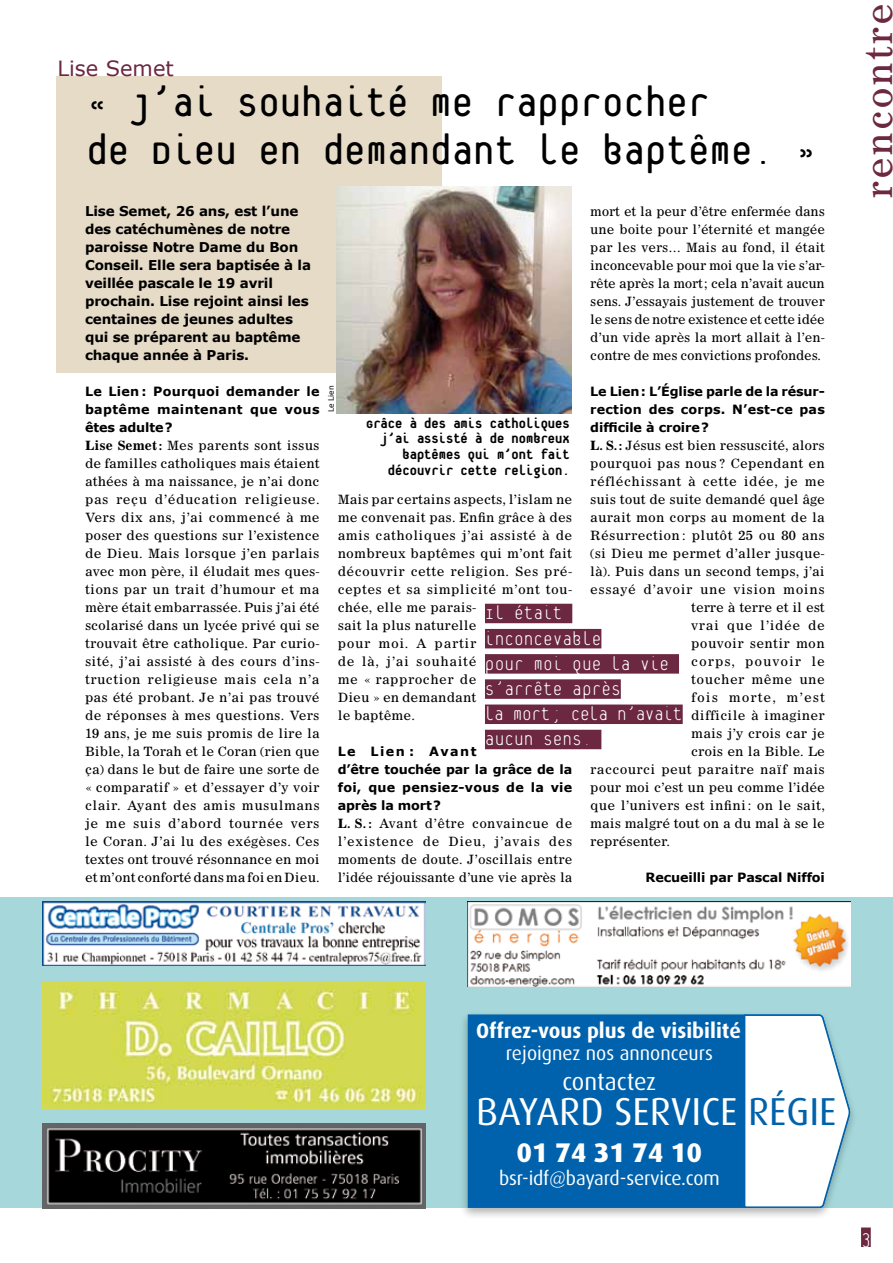
<style>
.page{position:relative;width:893px;height:1263px;background:#fff}
.page>*{position:absolute;margin:0;border:0;box-sizing:border-box;transform-origin:0 0}
.t1{font:46.5px/48px "Platelet";color:#000}
.t2{font:39px "Dax";color:#fff}
.t3{font:36px "Corona";letter-spacing:.04em;color:#6c2841}
.t4{font:800 27px "Dax";color:#fff}
.t5{font:24px "Dax";color:#fff}
.t6{font:100 21px/25.2px "Platelet";color:#fff}
.t7{font:700 21px "Dax";color:#fff}
.t8{font:21px "Verdana";color:#6c2841}
.t9{font:19.5px "Dax";letter-spacing:-.01em;color:#fff}
.t10{font:800 15.75px/15.8px "Platelet";color:#000;text-align:right}
.t11{font:700 13.5px/18px "Verdana";letter-spacing:-.01em;color:#000}
.t12{font:12.75px/18px "Corona";letter-spacing:.005em;color:#000;text-align:justify}
.t13{font:700 12.75px/18px "Verdana";letter-spacing:-.01em;color:#000;text-align:justify}
.t14{font:12.75px "Corona";letter-spacing:.03em;color:#000}
.t15{font:12.75px "Corona";letter-spacing:.04em;color:#000}
.t16{font:12.75px "Corona";letter-spacing:.065em;color:#000}
.t17{font:12.75px "Corona";letter-spacing:.075em;color:#000}
.t18{font:7.5px "Verdana";color:#000}
.s1{font-weight:700}
.s2{color:#0062ac}
</style>
<div class="page">
<div style="left:861px;top:1227px;width:10px;height:20px;background:#6c2841"></div>
<div style="left:57px;top:77px;width:385px;height:296px;background:#e6dbc7"></div>
<img style="left:337px;top:186px;width:234px;height:228px">
<div style="left:485px;top:604px;width:87px;height:19px;background:#6c2841"></div>
<div style="left:485px;top:629px;width:116px;height:19px;background:#6c2841"></div>
<div style="left:485px;top:654px;width:194px;height:20px;background:#6c2841"></div>
<div style="left:485px;top:679px;width:136px;height:20px;background:#6c2841"></div>
<div style="left:485px;top:704px;width:198px;height:20px;background:#6c2841"></div>
<div style="left:485px;top:730px;width:116px;height:19px;background:#6c2841"></div>
<div style="left:0;top:897px;width:893px;height:311px;background:#a6d8db"></div>
<img style="left:43px;top:901px;width:382px;height:64px">
<img style="left:43px;top:982px;width:382px;height:127px">
<img style="left:43px;top:1124px;width:382px;height:85px">
<img style="left:468px;top:901px;width:382px;height:85px">
<div style="left:459px;top:1010px;width:399px;height:210px;background:#000;opacity:.3"></div>
<div style="left:468px;top:1014px;width:275px;height:194px;background:#0062ac"></div>
<svg style="left:743px;top:1010px;width:108px;height:199px;background:#e4f0f4"></svg>
<h3 class="t8" style="left:57px;top:55px;width:118px">Lise Semet</h3>
<h1 class="t1" style="left:86px;top:81px;width:732px">« J’ai souhaité me rapprocher<br>de Dieu en demandant le baptême. »</h1>
<p class="t11" style="left:85px;top:202px;width:228px">Lise Semet, 26 ans, est l’une des catéchumènes de notre paroisse Notre Dame du Bon<br>Conseil. Elle sera baptisée à la veillée pascale le 19 avril prochain. Lise rejoint ainsi les centaines de jeunes adultes qui se préparent au baptême chaque année à Paris.</p>
<p class="t13" style="left:85px;top:382px;width:236px">Le Lien : Pourquoi demander le baptême maintenant que vous êtes adulte?</p>
<p class="t12" style="left:85px;top:436px;width:236px"><span class="s1">Lise Semet:</span> Mes parents sont issus de familles catholiques mais étaient athées à ma naissance, je n’ai donc pas reçu d’éducation religieuse.<br>Vers dix ans, j’ai commencé à me poser des questions sur l’existence de Dieu. Mais lorsque j’en parlais avec mon père, il éludait mes ques&shy;tions par un trait d’humour et ma mère était embarrassée. Puis j’ai été scolarisé dans un lycée privé qui se trouvait être catholique. Par curio&shy;sité, j’ai assisté à des cours d’ins&shy;truction religieuse mais cela n’a pas été probant. Je n’ai pas trouvé de réponses à mes questions. Vers 19 ans, je me suis promis de lire la Bible, la Torah et le Coran (rien que ça) dans le but de faire une sorte de « comparatif » et d’essayer d’y voir clair. Ayant des amis musulmans je me suis d’abord tournée vers le Coran. J’ai lu des exégèses. Ces textes ont trouvé résonnance en moi et m’ont conforté dans ma foi en Dieu.</p>
<p class="t12" style="left:590px;top:202px;width:236px">mort et la peur d’être enfermée dans une boite pour l’éternité et mangée par les vers… Mais au fond, il était inconcevable pour moi que la vie s’ar&shy;rête après la mort; cela n’avait aucun sens. J’essayais justement de trouver le sens de notre existence et cette idée d’un vide après la mort allait à l’en&shy;contre de mes convictions profondes.</p>
<p class="t13" style="left:590px;top:382px;width:236px">Le Lien: L’Église parle de la résur&shy;rection des corps. N’est-ce pas difficile à croire?</p>
<p class="t12" style="left:590px;top:436px;width:236px"><span class="s1">L. S.:</span> Jésus est bien ressuscité, alors</p>
<p class="t12" style="left:590px;top:454px;width:236px">pourquoi pas nous ? Cependant en</p>
<p class="t14" style="left:590px;top:474px;width:236px">réfléchissant à cette idée, je me</p>
<p class="t12" style="left:590px;top:490px;width:236px">suis tout de suite demandé quel âge</p>
<p class="t12" style="left:590px;top:508px;width:236px">aurait mon corps au moment de la</p>
<p class="t12" style="left:590px;top:526px;width:236px">Résurrection : plutôt 25 ou 80 ans</p>
<p class="t12" style="left:590px;top:544px;width:236px">(si Dieu me permet d’aller jusque-</p>
<p class="t12" style="left:590px;top:562px;width:236px">là). Puis dans un second temps, j’ai</p>
<p class="t15" style="left:590px;top:582px;width:236px">essayé d’avoir une vision moins</p>
<p class="t12" style="left:691px;top:598px;width:135px">terre à terre et il est</p>
<p class="t15" style="left:691px;top:618px;width:135px">vrai que l’idée de</p>
<p class="t12" style="left:691px;top:634px;width:135px">pouvoir sentir mon</p>
<p class="t16" style="left:691px;top:654px;width:135px">corps, pouvoir le</p>
<p class="t14" style="left:691px;top:672px;width:135px">toucher même une</p>
<p class="t17" style="left:691px;top:690px;width:135px">fois morte, m’est</p>
<p class="t12" style="left:691px;top:706px;width:135px">difficile à imaginer</p>
<p class="t12" style="left:691px;top:724px;width:135px">mais j’y crois car je</p>
<p class="t12" style="left:691px;top:742px;width:135px">crois en la Bible. Le</p>
<p class="t12" style="left:590px;top:760px;width:236px">raccourci peut paraitre naïf mais</p>
<p class="t12" style="left:590px;top:778px;width:236px">pour moi c’est un peu comme l’idée</p>
<p class="t12" style="left:590px;top:796px;width:236px">que l’univers est infini: on le sait,</p>
<p class="t12" style="left:590px;top:814px;width:236px">mais malgré tout on a du mal à se le</p>
<p class="t12" style="left:590px;top:832px;width:81px">représenter.</p>
<p class="t13" style="left:646px;top:868px;width:181px">Recueilli par Pascal Niffoi</p>
<p class="t18" style="left:326px;top:412px;width:28px;rotate:-90deg">Le Lien</p>
<p class="t10" style="left:366px;top:416px;width:205px">Grâce à des amis catholiques j’ai assisté à de nombreux baptêmes qui m’ont fait découvrir cette religion.</p>
<p class="t12" style="left:338px;top:490px;width:236px;text-align:left">Mais par certains aspects, l’islam ne me convenait pas. Enfin grâce à des amis catholiques j’ai assisté à de nombreux baptêmes qui m’ont fait découvrir cette religion. Ses pré&shy;ceptes et sa simplicité m’ont tou&shy;chée, elle me parais-<br>sait la plus naturelle<br>pour moi. A partir<br>de là, j’ai souhaité<br>me « rapprocher de<br>Dieu » en demandant<br>le baptême.</p>
<p class="t13" style="left:338px;top:742px;width:236px;text-align:left">Le Lien : Avant<br>d’être touchée par la grâce de la foi, que pensiez-vous de la vie après la mort?</p>
<p class="t12" style="left:338px;top:814px;width:236px"><span class="s1">L. S. :</span> Avant d’être convaincue de l’existence de Dieu, j’avais des moments de doute. J’oscillais entre l’idée réjouissante d’une vie après la</p>
<h3 class="t6" style="left:485px;top:602px;width:199px">Il était inconcevable<br>pour moi que la vie s’arrête après<br>la mort; cela n’avait aucun sens.</h3>
<h3 class="t3" style="left:857px;top:199px;width:197px;rotate:-90deg">rencontre</h3>
<h3 class="t7" style="left:476px;top:1019px;width:267px">Offrez-vous plus de visibilité</h3>
<h3 class="t9" style="left:506px;top:1043px;width:209px">rejoignez nos annonceurs</h3>
<h3 class="t5" style="left:562px;top:1069px;width:95px">contactez</h3>
<h2 class="t2" style="left:476px;top:1090px;width:362px">BAYARD SERVICE <span class="s2">RéGIE</span></h2>
<h3 class="t4" style="left:517px;top:1137px;width:187px">01 74 31 74 10</h3>
<h3 class="t9" style="left:499px;top:1167px;width:222px">bsr-idf@bayard-service.com</h3>
<h3 class="t6" style="left:861px;top:1225px;width:11px">3</h3>
</div>
